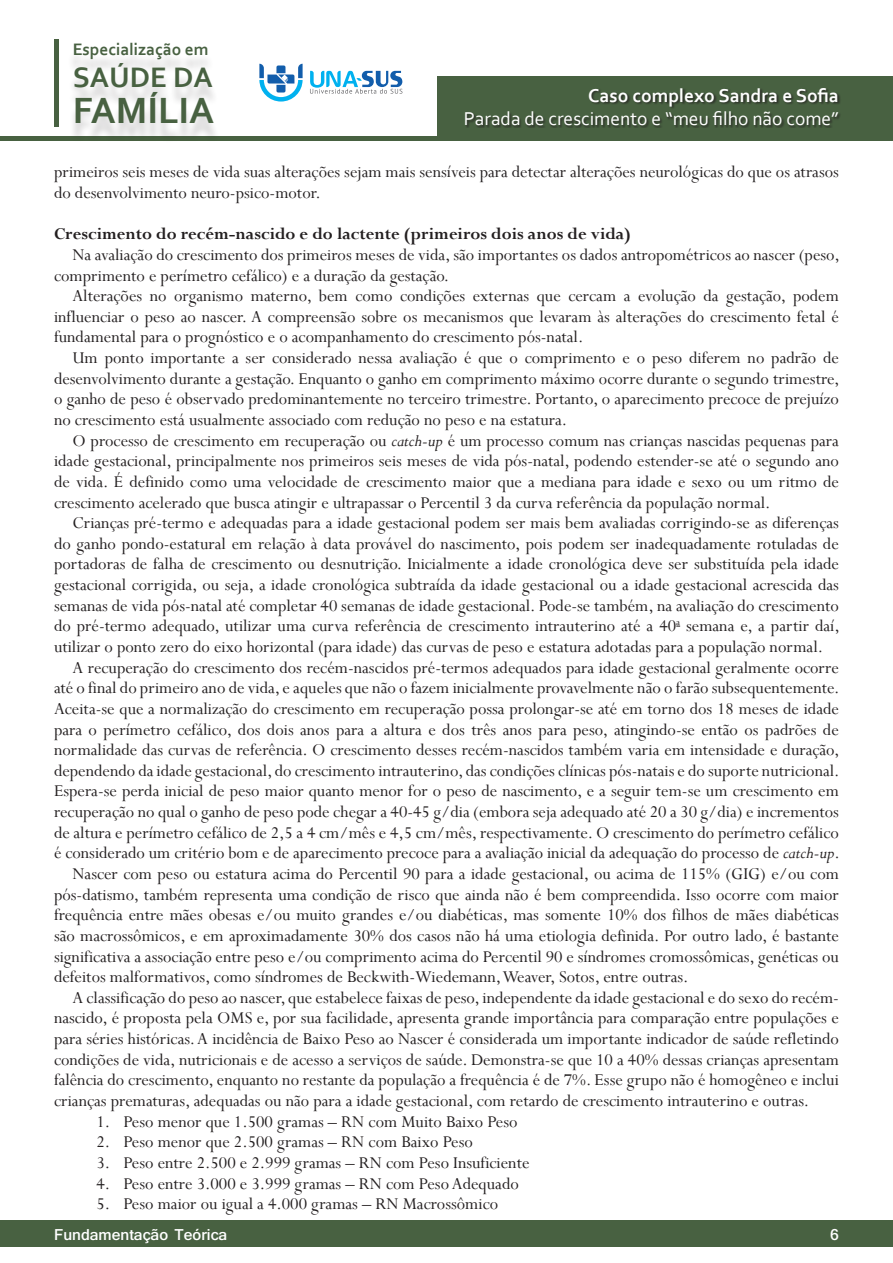
<style>
.page{position:relative;width:893px;height:1263px;background:#fff}
.page>*{position:absolute;margin:0;border:0;box-sizing:border-box;transform-origin:0 0}
.t1{font:700 38.25px "Corbel";color:#486141}
.t2{font:700 29.55px "Corbel";color:#486141}
.t3{font:19.5px "Corbel";color:#fff}
.t4{font:700 19.5px "Corbel";color:#fff}
.Paragrafo_basico{font:18.3px/20.7px "Perpetua";color:#231f20;text-align:justify}
.Itens__com_bullet{font:18.3px "Perpetua";color:#231f20}
.Sub-Paragrafo_bold{font:700 18.3px "Perpetua";color:#231f20}
.t5{font:700 17.4px "Corbel";color:#486141}
.t6{font:700 16.5px "Shruti";color:#fff}
.s1{font-style:italic}
</style>
<div class="page">
<div style="left:0;top:1220px;width:893px;height:27px;background:#486141"></div>
<hr style="left:0;top:136px;width:893px;height:4px;background:#486141">
<div style="left:438px;top:77px;width:455px;height:63px;background:#486141"></div>
<div style="left:465px;top:88px;width:377px;height:40px;background:#231f20;opacity:.75"></div>
<div style="left:54px;top:39px;width:5px;height:87px;background:#486141"></div>
<div style="left:67px;top:49px;width:153px;height:94px;background:#231f20;opacity:.2"></div>
<svg style="left:259px;top:64px;width:44px;height:38px"></svg>
<svg style="left:310px;top:71px;width:92px;height:23px"></svg>
<p class="t5" style="left:73px;top:38px;width:137px">Especialização em</p>
<h2 class="t2" style="left:73px;top:58px;width:142px">SAÚDE DA</h2>
<h1 class="t1" style="left:73px;top:87px;width:143px">FAMÍLIA</h1>
<p class="t4" style="left:588px;top:84px;width:252px">Caso complexo Sandra e Sofia</p>
<p class="t3" style="left:464px;top:107px;width:377px">Parada de crescimento e “meu filho não come”</p>
<p class="Paragrafo_basico" style="left:54px;top:161px;width:786px">primeiros seis meses de vida suas alterações sejam mais sensíveis para detectar alterações neurológicas do que os atrasos do desenvolvimento neuro-psico-motor.</p>
<p class="Sub-Paragrafo_bold" style="left:54px;top:222px;width:578px">Crescimento do recém-nascido e do lactente (primeiros dois anos de vida)</p>
<p class="Paragrafo_basico" style="left:54px;top:244px;width:787px;text-indent:18px">Na avaliação do crescimento dos primeiros meses de vida, são importantes os dados antropométricos ao nascer (peso, comprimento e perímetro cefálico) e a duração da gestação.</p>
<p class="Paragrafo_basico" style="left:54px;top:285px;width:786px;text-indent:18px">Alterações no organismo materno, bem como condições externas que cercam a evolução da gestação, podem influenciar o peso ao nascer. A compreensão sobre os mecanismos que levaram às alterações do crescimento fetal é fundamental para o prognóstico e o acompanhamento do crescimento pós-natal.</p>
<p class="Paragrafo_basico" style="left:54px;top:347px;width:787px;text-indent:18px">Um ponto importante a ser considerado nessa avaliação é que o comprimento e o peso diferem no padrão de desenvolvimento durante a gestação. Enquanto o ganho em comprimento máximo ocorre durante o segundo trimestre, o ganho de peso é observado predominantemente no terceiro trimestre. Portanto, o aparecimento precoce de prejuízo no crescimento está usualmente associado com redução no peso e na estatura.</p>
<p class="Paragrafo_basico" style="left:54px;top:430px;width:786px;text-indent:18px">O processo de crescimento em recuperação ou <span class="s1">catch-up</span> é um processo comum nas crianças nascidas pequenas para idade gestacional, principalmente nos primeiros seis meses de vida pós-natal, podendo estender-se até o segundo ano de vida. É definido como uma velocidade de crescimento maior que a mediana para idade e sexo ou um ritmo de crescimento acelerado que busca atingir e ultrapassar o Percentil 3 da curva referência da população normal.</p>
<p class="Paragrafo_basico" style="left:54px;top:512px;width:787px;text-indent:18px">Crianças pré-termo e adequadas para a idade gestacional podem ser mais bem avaliadas corrigindo-se as diferenças do ganho pondo-estatural em relação à data provável do nascimento, pois podem ser inadequadamente rotuladas de portadoras de falha de crescimento ou desnutrição. Inicialmente a idade cronológica deve ser substituída pela idade gestacional corrigida, ou seja, a idade cronológica subtraída da idade gestacional ou a idade gestacional acrescida das semanas de vida pós-natal até completar 40 semanas de idade gestacional. Pode-se também, na avaliação do crescimento do pré-termo adequado, utilizar uma curva referência de crescimento intrauterino até a 40<sup>a</sup> semana e, a partir daí, utilizar o ponto zero do eixo horizontal (para idade) das curvas de peso e estatura adotadas para a população normal.</p>
<p class="Paragrafo_basico" style="left:54px;top:657px;width:787px;text-indent:18px">A recuperação do crescimento dos recém-nascidos pré-termos adequados para idade gestacional geralmente ocorre até o final do primeiro ano de vida, e aqueles que não o fazem inicialmente provavelmente não o farão subsequentemente.<br>Aceita-se que a normalização do crescimento em recuperação possa prolongar-se até em torno dos 18 meses de idade para o perímetro cefálico, dos dois anos para a altura e dos três anos para peso, atingindo-se então os padrões de normalidade das curvas de referência. O crescimento desses recém-nascidos também varia em intensidade e duração, dependendo da idade gestacional, do crescimento intrauterino, das condições clínicas pós-natais e do suporte nutricional.<br>Espera-se perda inicial de peso maior quanto menor for o peso de nascimento, e a seguir tem-se um crescimento em recuperação no qual o ganho de peso pode chegar a 40-45 g/dia (embora seja adequado até 20 a 30 g/dia) e incrementos de altura e perímetro cefálico de 2,5 a 4 cm/mês e 4,5 cm/mês, respectivamente. O crescimento do perímetro cefálico é considerado um critério bom e de aparecimento precoce para a avaliação inicial da adequação do processo de <span class="s1">catch-up</span>.</p>
<p class="Paragrafo_basico" style="left:54px;top:863px;width:786px;text-indent:18px">Nascer com peso ou estatura acima do Percentil 90 para a idade gestacional, ou acima de 115% (GIG) e/ou com pós-datismo, também representa uma condição de risco que ainda não é bem compreendida. Isso ocorre com maior frequência entre mães obesas e/ou muito grandes e/ou diabéticas, mas somente 10% dos filhos de mães diabéticas são macrossômicos, e em aproximadamente 30% dos casos não há uma etiologia definida. Por outro lado, é bastante significativa a associação entre peso e/ou comprimento acima do Percentil 90 e síndromes cromossômicas, genéticas ou defeitos malformativos, como síndromes de Beckwith-Wiedemann, Weaver, Sotos, entre outras.</p>
<p class="Paragrafo_basico" style="left:54px;top:987px;width:786px;text-indent:18px">A classificação do peso ao nascer, que estabelece faixas de peso, independente da idade gestacional e do sexo do recém&shy;nascido, é proposta pela OMS e, por sua facilidade, apresenta grande importância para comparação entre populações e para séries históricas. A incidência de Baixo Peso ao Nascer é considerada um importante indicador de saúde refletindo condições de vida, nutricionais e de acesso a serviços de saúde. Demonstra-se que 10 a 40% dessas crianças apresentam falência do crescimento, enquanto no restante da população a frequência é de 7%. Esse grupo não é homogêneo e inclui crianças prematuras, adequadas ou não para a idade gestacional, com retardo de crescimento intrauterino e outras.</p>
<p class="Itens__com_bullet" style="left:97px;top:1110px;width:422px">1. Peso menor que 1.500 gramas – RN com Muito Baixo Peso</p>
<p class="Itens__com_bullet" style="left:97px;top:1130px;width:378px">2. Peso menor que 2.500 gramas – RN com Baixo Peso</p>
<p class="Itens__com_bullet" style="left:97px;top:1151px;width:434px">3. Peso entre 2.500 e 2.999 gramas – RN com Peso Insuficiente</p>
<p class="Itens__com_bullet" style="left:97px;top:1172px;width:424px">4. Peso entre 3.000 e 3.999 gramas – RN com Peso Adequado</p>
<p class="Itens__com_bullet" style="left:97px;top:1192px;width:403px">5. Peso maior ou igual a 4.000 gramas – RN Macrossômico</p>
<p class="t6" style="left:54px;top:1225px;width:175px">Fundamentação Teórica</p>
<p class="t6" style="left:830px;top:1225px;width:10px">6</p>
</div>
